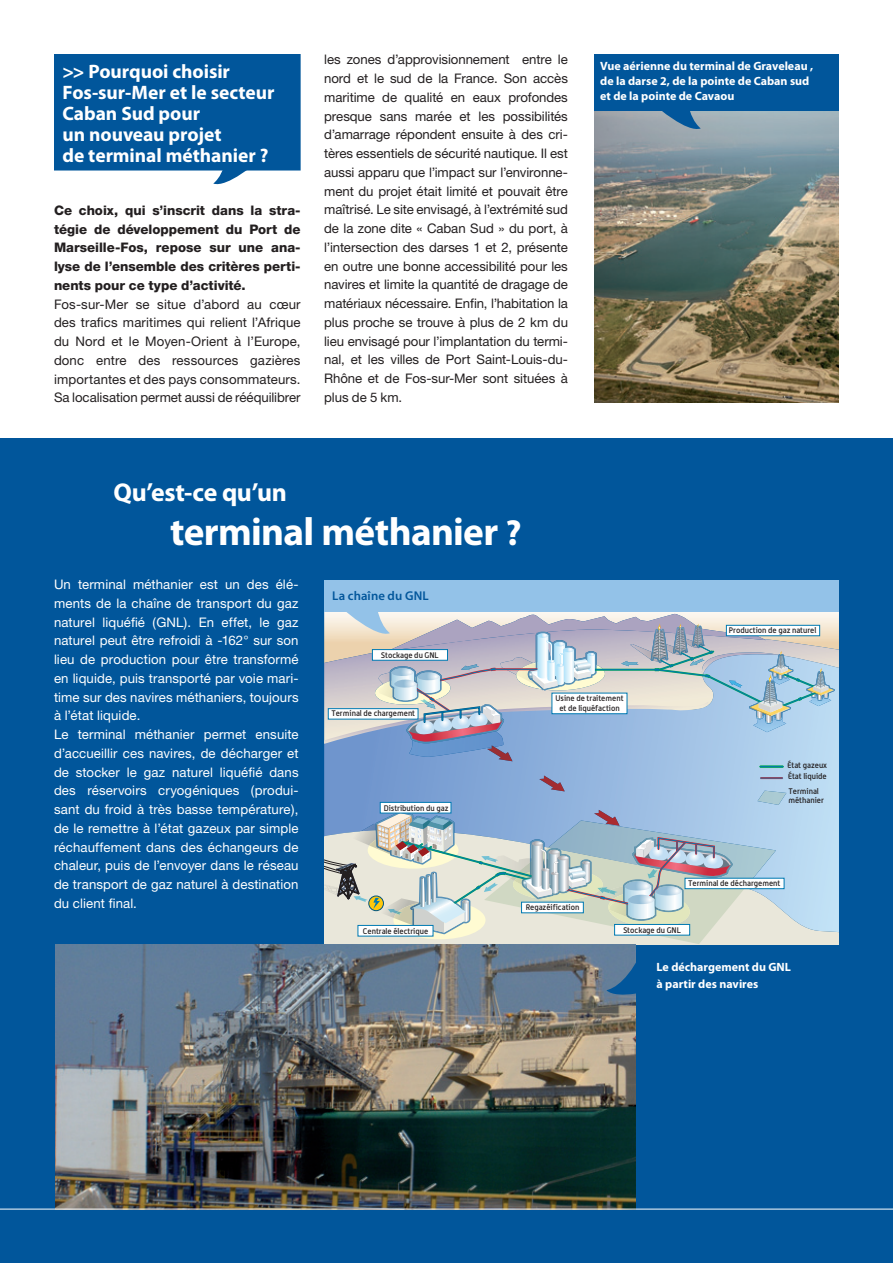
<style>
.page{position:relative;width:893px;height:1263px;background:#fff}
.page>*{position:absolute;margin:0;border:0;box-sizing:border-box;transform-origin:0 0}
.t1{font:700 39.3px "Myriad Pro";letter-spacing:-.02em;color:#fff}
.t2{font:700 25.8px "Myriad Pro";letter-spacing:-.015em;color:#fff}
.t3{font:700 19.5px/21px "Myriad Pro";letter-spacing:-.005em;color:#fff}
.t4{font:13.2px/18.8px "Helvetica Neue";letter-spacing:-.005em;color:#231f20;text-align:justify}
.t5{font:13.2px/18.8px "Helvetica Neue";letter-spacing:.01em;color:#fff}
.t6{font:800 13.2px/18.8px "Helvetica Neue";color:#231f20;text-align:justify}
.t7{font:600 12.75px "Myriad Pro";letter-spacing:.01em;color:#01569b}
.t8{font:700 12px/15px "Myriad Pro";color:#fff}
.t9{font:500 7.95px/9.6px "Alwyn OT";color:#231f20}
.s1{font-size:36.3px}
</style>
<div class="page">
<div style="left:0;top:438px;width:893px;height:825px;background:#01569b"></div>
<svg style="left:54px;top:54px;width:247px;height:131px;background:#1b67a5"></svg>
<img style="left:594px;top:111px;width:245px;height:292px">
<div style="left:594px;top:54px;width:245px;height:57px;background:#01569b"></div>
<svg style="left:656px;top:111px;width:45px;height:22px"></svg>
<svg style="left:324px;top:767px;width:515px;height:177px;background:#b6c9d6"></svg>
<div style="left:324px;top:580px;width:515px;height:31px;background:#93c2e8"></div>
<svg style="left:324px;top:611px;width:515px;height:156px;background:#b7c4d5"></svg>
<img style="left:56px;top:944px;width:580px;height:265px">
<svg style="left:606px;top:962px;width:30px;height:38px"></svg>
<hr style="left:0;top:1209px;width:893px;height:1px;background:#fff">
<h3 class="t3" style="left:63px;top:61px;width:214px">&gt;&gt; Pourquoi choisir<br>Fos-sur-Mer et le secteur<br>Caban Sud pour<br>un nouveau projet<br>de terminal méthanier ?</h3>
<p class="t6" style="left:54px;top:201px;width:248px">Ce choix, qui s’inscrit dans la stra&shy;tégie de développement du Port de Marseille-Fos, repose sur une ana&shy;lyse de l’ensemble des critères perti&shy;nents pour ce type d’activité.</p>
<p class="t4" style="left:54px;top:294px;width:248px">Fos-sur-Mer se situe d’abord au cœur des trafics maritimes qui relient l’Afrique du Nord et le Moyen-Orient à l’Europe, donc entre des ressources gazières importantes et des pays consommateurs.<br>Sa localisation permet aussi de rééquilibrer</p>
<p class="t4" style="left:324px;top:50px;width:245px">les zones d’approvisionnement entre le nord et le sud de la France. Son accès maritime de qualité en eaux profondes presque sans marée et les possibilités d’amarrage répondent ensuite à des cri&shy;tères essentiels de sécurité nautique. Il est aussi apparu que l’impact sur l’environne&shy;ment du projet était limité et pouvait être maîtrisé. Le site envisagé, à l’extrémité sud de la zone dite « Caban Sud » du port, à l’intersection des darses 1 et 2, présente en outre une bonne accessibilité pour les navires et limite la quantité de dragage de matériaux nécessaire. Enfin, l’habitation la plus proche se trouve à plus de 2 km du lieu envisagé pour l’implantation du termi&shy;nal, et les villes de Port Saint-Louis-du-Rhône et de Fos-sur-Mer sont situées à plus de 5 km.</p>
<p class="t8" style="left:600px;top:58px;width:215px">Vue aérienne du terminal de Graveleau , de la darse 2, de la pointe de Caban sud et de la pointe de Cavaou</p>
<h2 class="t2" style="left:114px;top:476px;width:175px">Qu’est-ce qu’un</h2>
<h1 class="t1" style="left:170px;top:506px;width:353px">terminal méthanier <span class="s1">?</span></h1>
<p class="t5" style="left:54px;top:575px;width:246px">Un terminal méthanier est un des élé&shy;ments de la chaîne de transport du gaz naturel liquéfié (GNL). En effet, le gaz naturel peut être refroidi à -162° sur son lieu de production pour être transformé en liquide, puis transporté par voie mari&shy;time sur des navires méthaniers, toujours à l’état liquide.<br>Le terminal méthanier permet ensuite d’accueillir ces navires, de décharger et de stocker le gaz naturel liquéfié dans des réservoirs cryogéniques (produi&shy;sant du froid à très basse température), de le remettre à l’état gazeux par simple réchauffement dans des échangeurs de chaleur, puis de l’envoyer dans le réseau de transport de gaz naturel à destination du client final.</p>
<p class="t7" style="left:332px;top:587px;width:98px">La chaîne du GNL</p>
<p class="t9" style="left:381px;top:650px;width:59px">Stockage du GNL</p>
<p class="t9" style="left:555px;top:693px;width:70px;text-align:center">Usine de traitement et de liquéfaction</p>
<p class="t9" style="left:331px;top:709px;width:85px">Terminal de chargement</p>
<p class="t9" style="left:384px;top:803px;width:66px">Distribution du gaz</p>
<p class="t9" style="left:526px;top:902px;width:55px">Regazéification</p>
<p class="t9" style="left:729px;top:625px;width:89px">Production de gaz naturel</p>
<p class="t9" style="left:787px;top:759px;width:41px;line-height:11.7px">État gazeux<br>État liquide</p>
<p class="t9" style="left:788px;top:786px;width:37px">Terminal méthanier</p>
<p class="t9" style="left:688px;top:878px;width:94px">Terminal de déchargement</p>
<p class="t9" style="left:363px;top:926px;width:67px">Centrale électrique</p>
<p class="t9" style="left:623px;top:925px;width:59px">Stockage du GNL</p>
<p class="t8" style="left:656px;top:959px;width:136px;line-height:16.5px">Le déchargement du GNL à partir des navires</p>
</div>
